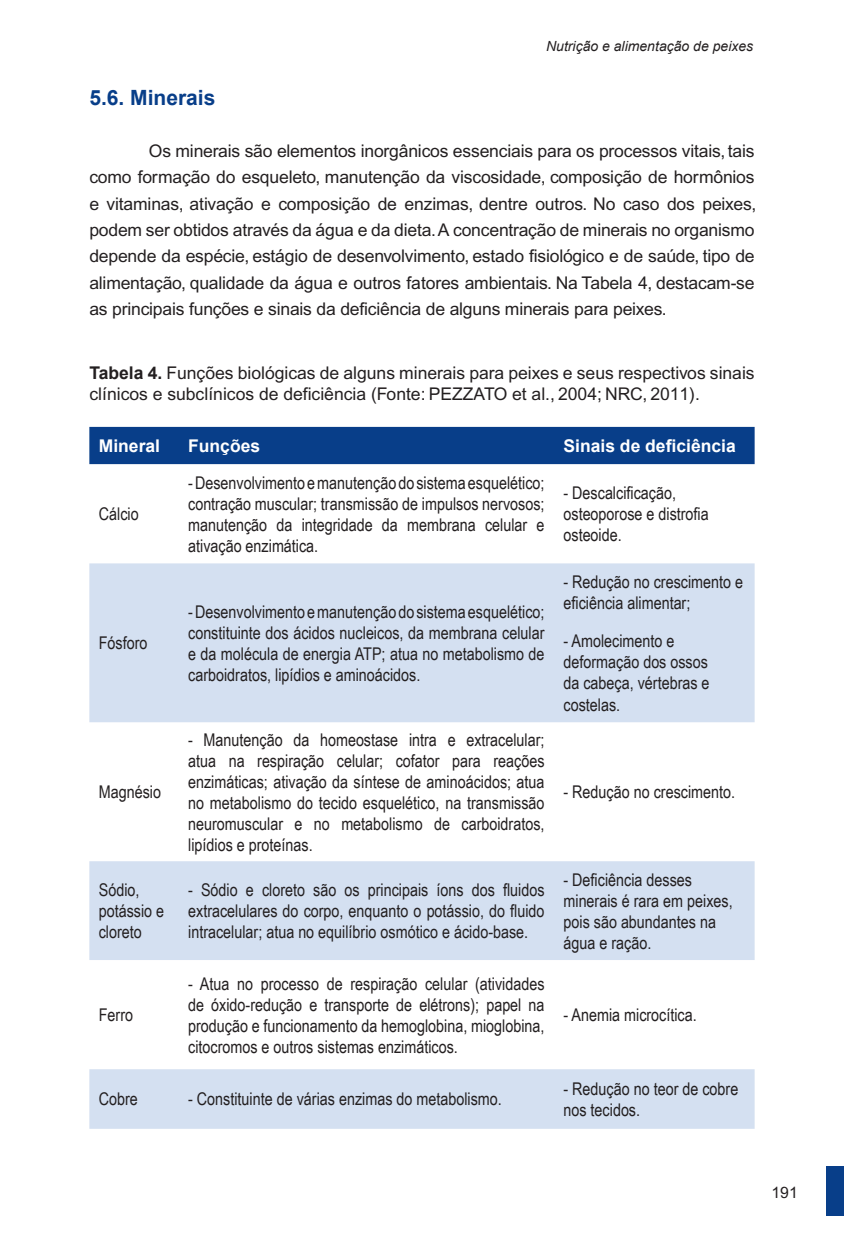
<style>
.page{position:relative;width:844px;height:1241px;background:#fff}
.page>*{position:absolute;margin:0;border:0;box-sizing:border-box;transform-origin:0 0}
.t1{font:700 21px "Arial";color:#083e89}
.t2{font:17.5px/21px "Arial Narrow";color:#231f20}
.t3{font:17.5px/26.2px "Arial";color:#231f20;text-align:justify}
.t4{font:700 17.5px "Arial";color:#fff}
.t5{font:15.75px "Arial";color:#231f20}
.t6{font:italic 14px "Arial";color:#231f20}
.s1{font-weight:700}
</style>
<div class="page">
<div style="left:825px;top:1166px;width:18px;height:49px;background:#083e89"></div>
<div style="left:89px;top:427px;width:665px;height:37px;background:#083e89"></div>
<svg style="left:89px;top:563px;width:665px;height:565px;fill:#d4e0f1"></svg>
<p class="t6" style="left:546px;top:37px;width:208px">Nutrição e alimentação de peixes</p>
<p class="t1" style="left:89px;top:83px;width:128px">5.6. Minerais</p>
<p class="t3" style="left:89px;top:138px;width:668px;text-indent:60px">Os minerais são elementos inorgânicos essenciais para os processos vitais, tais como formação do esqueleto, manutenção da viscosidade, composição de hormônios e vitaminas, ativação e composição de enzimas, dentre outros. No caso dos peixes, podem ser obtidos através da água e da dieta. A concentração de minerais no organismo depende da espécie, estágio de desenvolvimento, estado fisiológico e de saúde, tipo de alimentação, qualidade da água e outros fatores ambientais. Na Tabela 4, destacam-se as principais funções e sinais da deficiência de alguns minerais para peixes.</p>
<p class="t3" style="left:89px;top:363px;width:666px;line-height:21px"><span class="s1">Tabela 4.</span> Funções biológicas de alguns minerais para peixes e seus respectivos sinais clínicos e subclínicos de deficiência (Fonte: Pezzato</p>
<p class="t3" style="left:512px;top:381px;width:189px">et al., 2004; NRC, 2011).</p>
<p class="t4" style="left:99px;top:434px;width:63px">Mineral</p>
<p class="t4" style="left:188px;top:434px;width:73px">Funções</p>
<p class="t4" style="left:563px;top:434px;width:174px">Sinais de deficiência</p>
<p class="t2" style="left:99px;top:502px;width:41px">Cálcio</p>
<p class="t2" style="left:99px;top:631px;width:50px">Fósforo</p>
<p class="t2" style="left:99px;top:780px;width:64px">Magnésio</p>
<p class="t2" style="left:188px;top:471px;width:358px;text-align:justify">- Desenvolvimento e manutenção do sistema esquelético; contração muscular; transmissão de impulsos nervosos; manutenção da integridade da membrana celular e ativação enzimática.</p>
<p class="t2" style="left:563px;top:481px;width:147px">- Descalcificação, osteoporose e distrofia osteoide.</p>
<p class="t2" style="left:188px;top:600px;width:358px;text-align:justify">- Desenvolvimento e manutenção do sistema esquelético; constituinte dos ácidos nucleicos, da membrana celular e da molécula de energia ATP; atua no metabolismo de carboidratos, lipídios e aminoácidos.</p>
<p class="t2" style="left:188px;top:728px;width:358px;text-align:justify">- Manutenção da homeostase intra e extracelular; atua na respiração celular; cofator para reações enzimáticas; ativação da síntese de aminoácidos; atua no metabolismo do tecido esquelético, na transmissão neuromuscular e no metabolismo de carboidratos, lipídios e proteínas.</p>
<p class="t2" style="left:563px;top:570px;width:181px">- Redução no crescimento e eficiência alimentar;</p>
<p class="t2" style="left:563px;top:630px;width:147px">- Amolecimento e deformação dos ossos da cabeça, vértebras e costelas.</p>
<p class="t2" style="left:563px;top:780px;width:173px">- Redução no crescimento.</p>
<p class="t2" style="left:99px;top:878px;width:67px">Sódio, potássio e cloreto</p>
<p class="t2" style="left:188px;top:878px;width:358px;text-align:justify">- Sódio e cloreto são os principais íons dos fluidos extracelulares do corpo, enquanto o potássio, do fluido intracelular; atua no equilíbrio osmótico e ácido-base.</p>
<p class="t2" style="left:563px;top:868px;width:171px">- Deficiência desses minerais é rara em peixes, pois são abundantes na água e ração.</p>
<p class="t2" style="left:99px;top:1003px;width:36px">Ferro</p>
<p class="t2" style="left:188px;top:972px;width:358px;text-align:justify">- Atua no processo de respiração celular (atividades de óxido-redução e transporte de elétrons); papel na produção e funcionamento da hemoglobina, mioglobina, citocromos e outros sistemas enzimáticos.</p>
<p class="t2" style="left:563px;top:1003px;width:135px">- Anemia microcítica.</p>
<p class="t2" style="left:99px;top:1087px;width:41px">Cobre</p>
<p class="t2" style="left:188px;top:1087px;width:315px">- Constituinte de várias enzimas do metabolismo.</p>
<p class="t2" style="left:563px;top:1077px;width:176px">- Redução no teor de cobre nos tecidos.</p>
<p class="t5" style="left:771px;top:1183px;width:28px">191</p>
</div>
